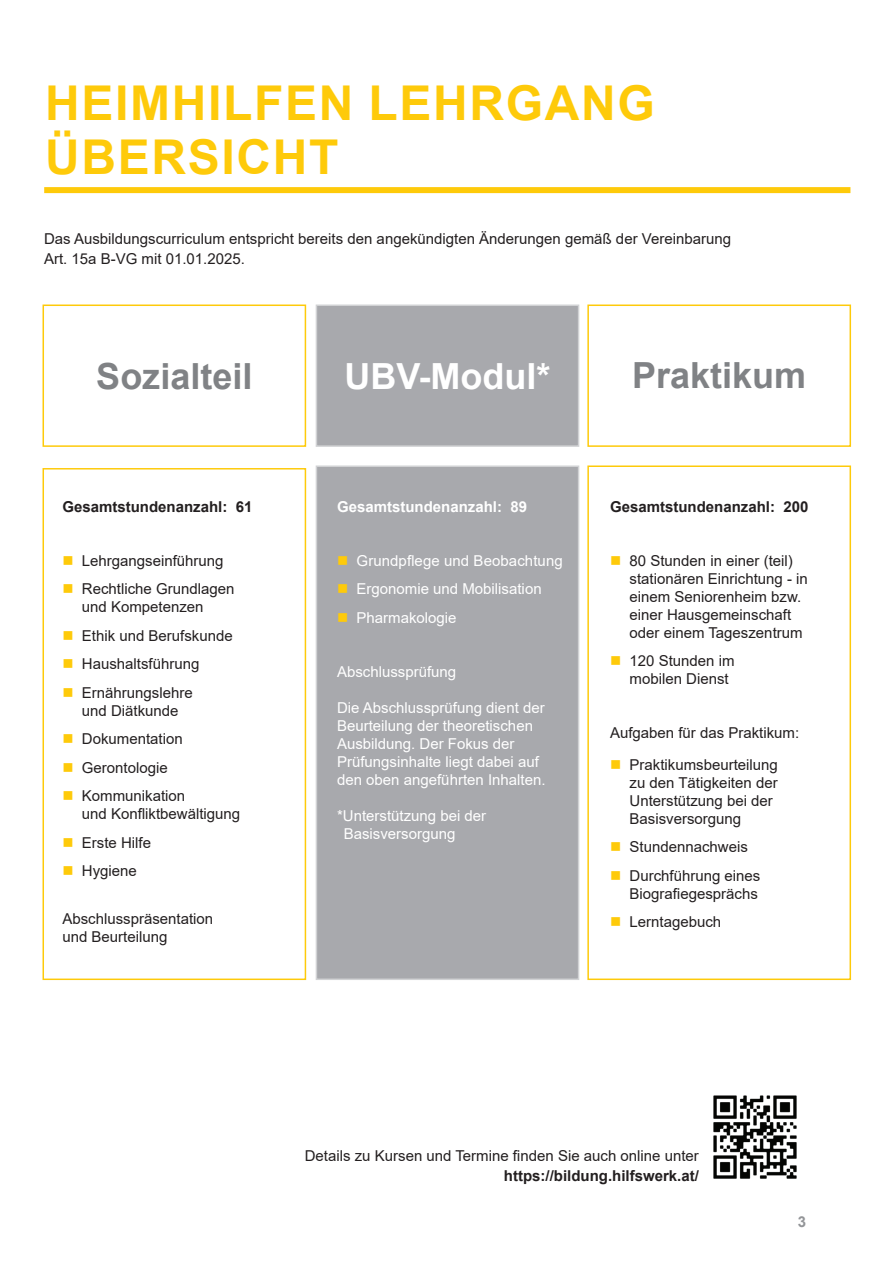
<style>
.page{position:relative;width:893px;height:1263px;background:#fff}
.page>*{position:absolute;margin:0;border:0;box-sizing:border-box;transform-origin:0 0}
.t1{font:700 48px/54px "Arial";letter-spacing:.035em;color:#feca0a}
.t2{font:700 36px "Arial";color:#808285}
.t3{font:700 36px "Arial";color:#fff}
.t4{font:15px/18px "Arial";color:#231f20}
.t5{font:15px/18px "Arial";color:#fff}
.t6{font:700 15px "Arial";color:#231f20}
.t7{font:700 15px "Arial";color:#fff}
.t8{font:700 15px "Arial";color:#939598}
.s1{color:#feca0a}
</style>
<div class="page">
<div style="left:44px;top:187px;width:806px;height:6px;background:#feca0a"></div>
<div style="left:43px;top:468px;width:263px;height:512px;background:#fff;border:1px solid #feca0a"></div>
<div style="left:43px;top:304px;width:263px;height:143px;border:2px solid #feca0a"></div>
<div style="left:316px;top:305px;width:263px;height:141px;background:#a8a9ad"></div>
<div style="left:316px;top:304px;width:263px;height:143px;border:2px solid #d1d2d4"></div>
<div style="left:587px;top:304px;width:264px;height:143px;border:2px solid #feca0a"></div>
<div style="left:316px;top:465px;width:263px;height:515px;background:#a8a9ad;border:2px solid #d1d2d4"></div>
<div style="left:587px;top:465px;width:264px;height:515px;background:#fff;border:2px solid #feca0a"></div>
<img style="left:713px;top:1095px;width:84px;height:84px">
<h1 class="t1" style="left:45px;top:77px;width:611px">HEIMHILFEN LEHRGANG<br>ÜBERSICHT</h1>
<p class="t4" style="left:44px;top:229px;width:689px;line-height:19.5px">Das Ausbildungscurriculum entspricht bereits den angekündigten Änderungen gemäß der Vereinbarung<br>Art. 15a B-VG mit 01.01.2025.</p>
<h2 class="t2" style="left:96px;top:351px;width:158px">Sozialteil</h2>
<h2 class="t3" style="left:344px;top:351px;width:207px">UBV-Modul*</h2>
<h2 class="t2" style="left:632px;top:350px;width:176px">Praktikum</h2>
<p class="t6" style="left:62px;top:496px;width:192px">Gesamtstundenanzahl: 61</p>
<p class="t4" style="left:62px;top:551px;width:163px"><span class="s1">■</span> Lehrgangseinführung</p>
<p class="t4" style="left:82px;top:580px;width:154px;text-indent:-20px"><span class="s1">■</span> Rechtliche Grundlagen und Kompetenzen</p>
<p class="t4" style="left:62px;top:626px;width:172px"><span class="s1">■</span> Ethik und Berufskunde</p>
<p class="t4" style="left:62px;top:655px;width:139px"><span class="s1">■</span> Haushaltsführung</p>
<p class="t4" style="left:62px;top:683px;width:132px;text-align:center"><span class="s1">■</span> Ernährungslehre und Diätkunde</p>
<p class="t4" style="left:62px;top:730px;width:122px"><span class="s1">■</span> Dokumentation</p>
<p class="t4" style="left:62px;top:758px;width:107px"><span class="s1">■</span> Gerontologie</p>
<p class="t4" style="left:82px;top:787px;width:160px;text-indent:-20px"><span class="s1">■</span> Kommunikation<br>und Konfliktbewältigung</p>
<p class="t4" style="left:62px;top:833px;width:90px"><span class="s1">■</span> Erste Hilfe</p>
<p class="t4" style="left:62px;top:862px;width:76px"><span class="s1">■</span> Hygiene</p>
<p class="t4" style="left:62px;top:910px;width:152px">Abschlusspräsentation und Beurteilung</p>
<p class="t7" style="left:337px;top:496px;width:192px">Gesamtstundenanzahl: 89</p>
<p class="t5" style="left:337px;top:551px;width:227px"><span class="s1">■</span> Grundpflege und Beobachtung</p>
<p class="t5" style="left:337px;top:580px;width:206px"><span class="s1">■</span> Ergonomie und Mobilisation</p>
<p class="t5" style="left:337px;top:608px;width:121px"><span class="s1">■</span> Pharmakologie</p>
<p class="t5" style="left:337px;top:662px;width:121px">Abschlussprüfung</p>
<p class="t5" style="left:337px;top:698px;width:210px">Die Abschlussprüfung dient der<br>Beurteilung der theoretischen<br>Ausbildung. Der Fokus der<br>Prüfungsinhalte liegt dabei auf den oben angeführten Inhalten.</p>
<p class="t5" style="left:344px;top:806px;width:144px;text-indent:-7px">*Unterstützung bei der<br>Basisversorgung</p>
<p class="t6" style="left:610px;top:496px;width:200px">Gesamtstundenanzahl: 200</p>
<p class="t4" style="left:629px;top:551px;width:180px;text-indent:-20px"><span class="s1">■</span> 80 Stunden in einer (teil) stationären Einrichtung - in einem Seniorenheim bzw. einer Hausgemeinschaft oder einem Tageszentrum</p>
<p class="t4" style="left:629px;top:652px;width:107px;text-indent:-20px"><span class="s1">■</span> 120 Stunden im mobilen Dienst</p>
<p class="t4" style="left:610px;top:724px;width:191px">Aufgaben für das Praktikum:</p>
<p class="t4" style="left:629px;top:755px;width:150px;text-indent:-20px"><span class="s1">■</span> Praktikumsbeurteilung zu den Tätigkeiten der<br>Unterstützung bei der<br>Basisversorgung</p>
<p class="t4" style="left:610px;top:838px;width:139px"><span class="s1">■</span> Stundennachweis</p>
<p class="t4" style="left:610px;top:866px;width:152px;text-align:right"><span class="s1">■</span> Durchführung eines<br>Biografiegesprächs</p>
<p class="t4" style="left:610px;top:913px;width:113px"><span class="s1">■</span> Lerntagebuch</p>
<p class="t4" style="left:305px;top:1147px;width:396px">Details zu Kursen und Termine finden Sie auch online unter</p>
<p class="t6" style="left:504px;top:1165px;width:197px">https://bildung.hilfswerk.at/</p>
<p class="t8" style="left:798px;top:1211px;width:10px">3</p>
</div>
